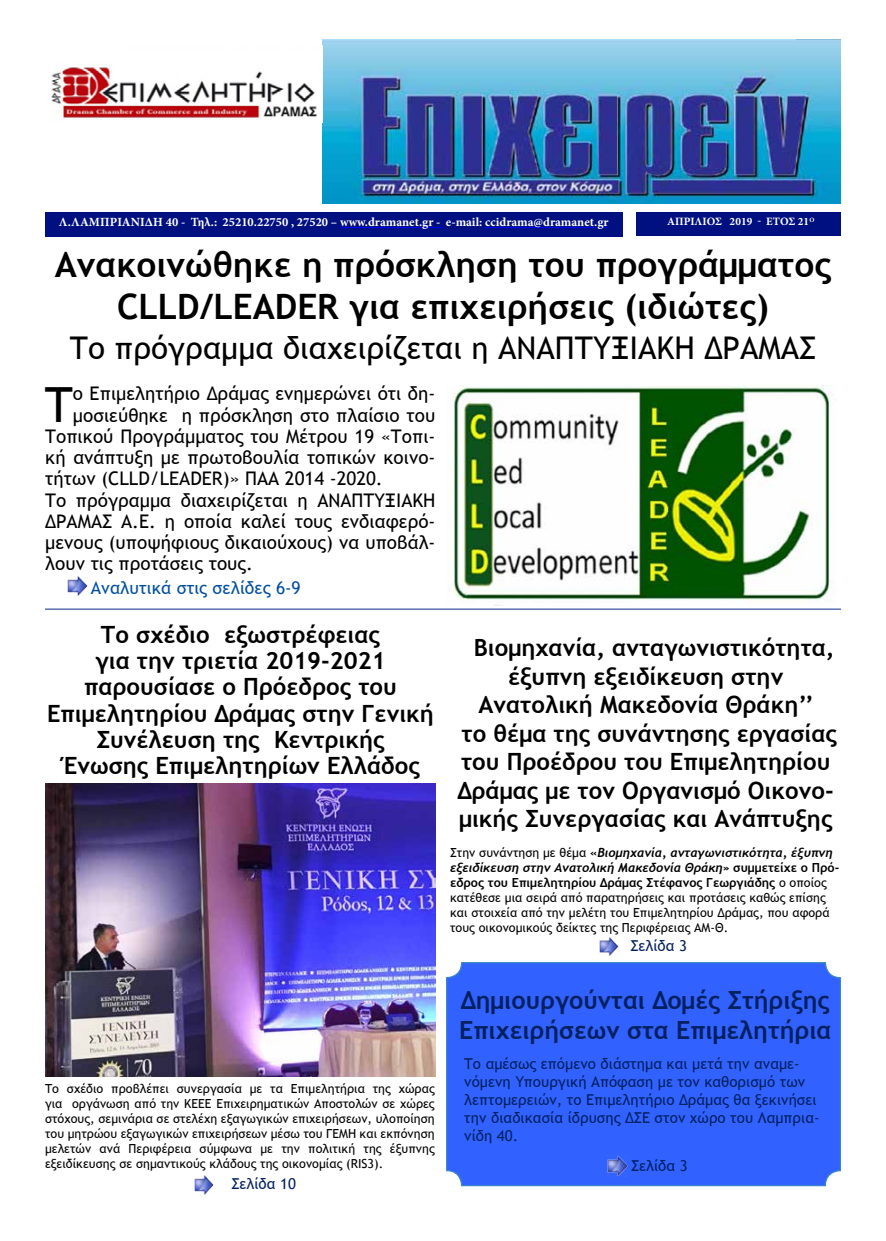
<style>
.page{position:relative;width:886px;height:1241px;background:#fff}
.page>*{position:absolute;margin:0;border:0;box-sizing:border-box;transform-origin:0 0}
.t1{font:48.38px "Trebuchet MS";color:#000}
.t2{font:700 35px/42px "Trebuchet MS";color:#000;text-align:center}
.t3{font:31.25px "Trebuchet MS";color:#000}
.t4{font:700 25px/30px "Trebuchet MS";color:#02205f}
.t5{font:700 23.75px/28.5px "Trebuchet MS";color:#000;text-align:center}
.t6{font:18.75px "Trebuchet MS";color:#000}
.t7{font:17.5px "Trebuchet MS";color:#004fa2}
.t8{font:15px/18px "Trebuchet MS";color:#02205f}
.t9{font:12.5px/15px "Trebuchet MS";color:#000;text-align:justify}
.t10{font:italic 700 12.5px/15px "Trebuchet";color:#000}
.t11{font:700 12.5px "Minion Pro";color:#fff}
.t12{font:700 11.25px "Minion Pro";letter-spacing:.01em;color:#fff}
.s1{font-size:26.25px;color:#fff}
.s2{font-family:"Trebuchet MS";font-weight:400;font-style:normal}
.s3{font-family:"Trebuchet MS";font-style:normal}
.s4{font-weight:700}
</style>
<div class="page">
<div style="left:45px;top:212px;width:577px;height:25px;background:#001080"></div>
<hr style="left:45px;top:608px;width:796px;height:1px;background:#3a53a4">
<hr style="left:340px;top:227px;width:103px;height:1px;background:#00f">
<hr style="left:485px;top:227px;width:124px;height:1px;background:#00f">
<div style="left:636px;top:212px;width:205px;height:24px;background:#001080"></div>
<img style="left:322px;top:39px;width:519px;height:164px">
<img style="left:51px;top:65px;width:266px;height:53px">
<img style="left:68px;top:576px;width:19px;height:20px">
<div style="left:447px;top:962px;width:393px;height:223px;background:#3162ff;border-radius:15px"></div>
<div style="left:446px;top:961px;width:395px;height:224px;border:1px solid #3c87c7;border-radius:15px"></div>
<img style="left:194px;top:1175px;width:20px;height:20px">
<img style="left:453px;top:385px;width:378px;height:217px">
<img style="left:608px;top:1155px;width:19px;height:21px">
<img style="left:45px;top:783px;width:390px;height:293px">
<img style="left:599px;top:937px;width:20px;height:19px">
<p class="t11" style="left:59px;top:213px;width:551px">Λ.Λαμπριανίδη 40 - Τηλ.: 25210.22750 , 27520 – www.dramanet.gr - e-mail: ccidrama@dramanet.gr</p>
<p class="t12" style="left:667px;top:214px;width:8px">ΑΠΡΙ</p>
<p class="t12" style="left:694px;top:214px;width:87px">ΛΙΟΣ 2019 - ετοσ</p>
<p class="t12" style="left:798px;top:214px;width:16px">21<sup>ο</sup></p>
<h2 class="t2" style="left:55px;top:243px;width:778px">Aνακοινώθηκε η πρόσκληση του προγράμματος<br>CLLD/LEADER για επιχειρήσεις (ιδιώτες)</h2>
<h3 class="t3" style="left:70px;top:329px;width:747px">Το πρόγραμμα διαχειρίζεται η ΑΝΑΠΤΥΞΙΑΚΗ ΔΡΑΜΑΣ</h3>
<h1 class="t1" style="left:45px;top:376px;width:30px">Τ</h1>
<h3 class="t6" style="left:73px;top:382px;width:364px">ο Επιμελητήριο Δράμας ενημερώνει ότι δη-</h3>
<h3 class="t6" style="left:73px;top:404px;width:364px">μοσιεύθηκε η πρόσκληση στο πλαίσιο του</h3>
<h3 class="t6" style="left:45px;top:425px;width:392px">Τοπικού Προγράμματος του Μέτρου 19 «Τοπι-</h3>
<h3 class="t6" style="left:45px;top:446px;width:392px">κή ανάπτυξη με πρωτοβουλία τοπικών κοινο-</h3>
<h3 class="t6" style="left:45px;top:467px;width:339px">τήτων (CLLD/LEADER)» ΠΑΑ 2014 -2020.</h3>
<h3 class="t6" style="left:45px;top:489px;width:392px">Το πρόγραμμα διαχειρίζεται η ΑΝΑΠΤΥΞΙΑΚΗ</h3>
<h3 class="t6" style="left:45px;top:510px;width:392px">ΔΡΑΜΑΣ Α.Ε. η οποία καλεί τους ενδιαφερό-</h3>
<h3 class="t6" style="left:45px;top:531px;width:392px">μενους (υποψήφιους δικαιούχους) να υποβάλ-</h3>
<h3 class="t6" style="left:45px;top:552px;width:209px">λουν τις προτάσεις τους.</h3>
<h3 class="t7" style="left:91px;top:578px;width:211px">Αναλυτικά στις σελίδες 6-9</h3>
<h3 class="t5" style="left:47px;top:621px;width:388px;line-height:26.2px">Το σχέδιο εξωστρέφειας<br>για την τριετία 2019-2021 παρουσίασε ο Πρόεδρος του<br>Επιμελητηρίου Δράμας στην Γενική<br>Συνέλευση της Κεντρικής<br>Ένωσης Επιμελητηρίων Ελλάδος</h3>
<p class="t9" style="left:45px;top:1081px;width:391px">Το σχέδιο προβλέπει συνεργασία με τα Επιμελητήρια της χώρας για οργάνωση από την ΚΕΕΕ Επιχειρηματικών Αποστολών σε χώρες στόχους, σεμινάρια σε στελέχη εξαγωγικών επιχειρήσεων, υλοποίηση του μητρώου εξαγωγικών επιχειρήσεων μέσω του ΓΕΜΗ και εκπόνηση μελετών ανά Περιφέρεια σύμφωνα με την πολιτική της έξυπνης εξειδίκευσης σε σημαντικούς κλάδους της οικονομίας (RIS3).</p>
<p class="t8" style="left:231px;top:1174px;width:66px">Σελίδα 10</p>
<h3 class="t5" style="left:457px;top:633px;width:382px"><span class="s1">‘‘</span>Βιομηχανία, ανταγωνιστικότητα, έξυπνη εξειδίκευση στην<br>Ανατολική Μακεδονία Θράκη’’<br>το θέμα της συνάντησης εργασίας του Προέδρου του Επιμελητηρίου<br>Δράμας με τον Οργανισμό Οικονο&shy;μικής Συνεργασίας και Ανάπτυξης</h3>
<p class="t10" style="left:450px;top:845px;width:391px"><span class="s2">Στην συνάντηση με θέμα</span> <span class="s3">«</span>Βιομηχανία, ανταγωνιστικότητα, έξυπνη εξειδίκευση στην Ανατολική Μακεδονία Θράκη» <span class="s3">συμμετείχε ο Πρό-</span></p>
<p class="t9" style="left:450px;top:875px;width:381px;text-align:left"><span class="s4">εδρος του Επιμελητηρίου Δράμας Στέφανος Γεωργιάδης</span> ο οποίος κατέθεσε μια σειρά από παρατηρήσεις και προτάσεις καθώς επίσης και στοιχεία από την μελέτη του Επιμελητηρίου Δράμας, που αφορά τους οικονομικούς δείκτες της Περιφέρειας ΑΜ-Θ.</p>
<p class="t8" style="left:630px;top:937px;width:58px">Σελίδα 3</p>
<h3 class="t4" style="left:459px;top:985px;width:374px">Δημιουργούνται Δομές Στήριξης<br>Επιχειρήσεων στα Επιμελητήρια</h3>
<p class="t8" style="left:464px;top:1054px;width:357px">Το αμέσως επόμενο διάστημα και μετά την αναμε&shy;νόμενη Υπουργική Απόφαση με τον καθορισμό των λεπτομερειών, το Επιμελητήριο Δράμας θα ξεκινήσει την διαδικασία ίδρυσης ΔΣΕ στον χώρο του Λαμπρια&shy;νίδη 40.</p>
<p class="t8" style="left:631px;top:1156px;width:58px">Σελίδα 3</p>
</div>
